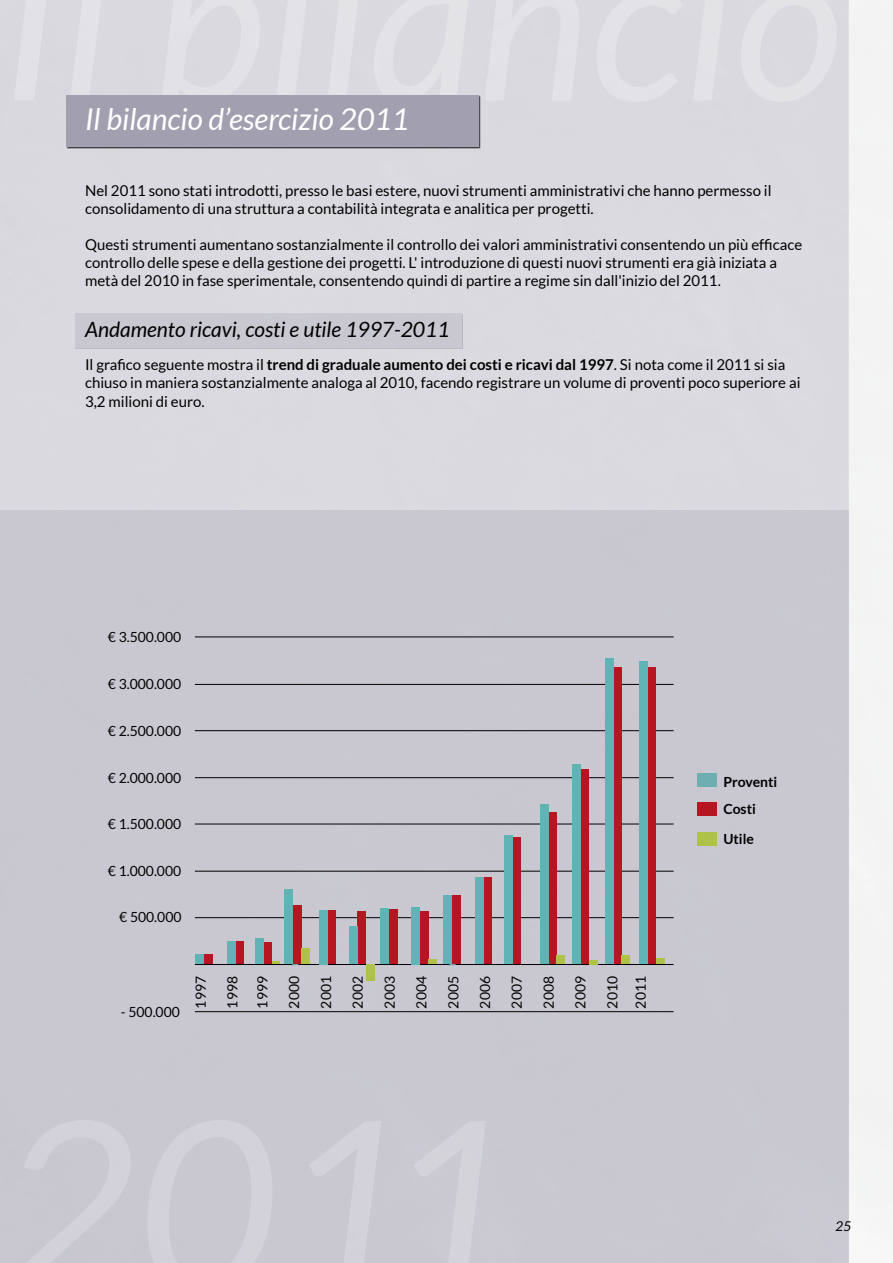
<style>
.page{position:relative;width:893px;height:1263px;background:#fff}
.page>*{position:absolute;margin:0;border:0;box-sizing:border-box;transform-origin:0 0}
.t1{font:italic 30px "Lato";color:#fff}
.t2{font:italic 21px "Lato";color:#000}
.t3{font:15px/18px "Lato";color:#000}
.t4{font:13.95px/30px "Lato";color:#000}
.t5{font:700 13.95px/26.8px "Lato";color:#000}
.t6{font:italic 13.5px "Lato";color:#000}
.s1{font-weight:700}
</style>
<div class="page">
<div style="left:0;top:0;width:849px;height:1263px;background:#dad9df"></div>
<div style="left:75px;top:313px;width:388px;height:36px;background:#c9c8d0"></div>
<div style="left:0;top:510px;width:849px;height:753px;background:#c9c8d0"></div>
<div style="left:66px;top:96px;width:414px;height:53px;background:#424244"></div>
<div style="left:66px;top:96px;width:413px;height:51px;background:#a19fb0"></div>
<hr style="left:195px;top:730px;width:479px;height:1px;background:#000">
<hr style="left:195px;top:684px;width:479px;height:1px;background:#000">
<hr style="left:195px;top:636px;width:479px;height:1px;background:#000">
<hr style="left:195px;top:777px;width:479px;height:1px;background:#000">
<hr style="left:195px;top:824px;width:479px;height:1px;background:#000">
<hr style="left:195px;top:871px;width:479px;height:1px;background:#000">
<hr style="left:195px;top:917px;width:479px;height:1px;background:#000">
<hr style="left:195px;top:1011px;width:479px;height:1px;background:#000">
<hr style="left:195px;top:964px;width:479px;height:1px;background:#000">
<div style="left:697px;top:773px;width:20px;height:14px;background:#6faeb0"></div>
<div style="left:697px;top:802px;width:20px;height:14px;background:#b51621"></div>
<div style="left:697px;top:832px;width:20px;height:13px;background:#aec149"></div>
<svg style="left:449px;top:964px;width:7px;height:2px"></svg>
<svg style="left:621px;top:767px;width:1px;height:189px"></svg>
<div style="left:512px;top:837px;width:9px;height:127px;background:#b51621"></div>
<div style="left:484px;top:877px;width:8px;height:87px;background:#b51621"></div>
<div style="left:475px;top:877px;width:9px;height:87px;background:#60b4b6"></div>
<div style="left:452px;top:896px;width:8px;height:68px;background:#b51621"></div>
<div style="left:444px;top:896px;width:8px;height:68px;background:#60b4b6"></div>
<div style="left:389px;top:909px;width:8px;height:55px;background:#b51621"></div>
<div style="left:381px;top:909px;width:8px;height:55px;background:#60b4b6"></div>
<div style="left:504px;top:836px;width:8px;height:128px;background:#60b4b6"></div>
<div style="left:358px;top:911px;width:8px;height:53px;background:#b51621"></div>
<div style="left:366px;top:964px;width:9px;height:17px;background:#aec149"></div>
<div style="left:349px;top:926px;width:9px;height:38px;background:#60b4b6"></div>
<div style="left:327px;top:910px;width:9px;height:54px;background:#b51621"></div>
<div style="left:319px;top:910px;width:9px;height:54px;background:#60b4b6"></div>
<div style="left:235px;top:941px;width:8px;height:23px;background:#b51621"></div>
<div style="left:227px;top:941px;width:8px;height:23px;background:#60b4b6"></div>
<div style="left:204px;top:955px;width:8px;height:9px;background:#b51621"></div>
<div style="left:196px;top:955px;width:8px;height:9px;background:#60b4b6"></div>
<div style="left:420px;top:911px;width:8px;height:53px;background:#b51621"></div>
<div style="left:412px;top:907px;width:8px;height:57px;background:#60b4b6"></div>
<svg style="left:428px;top:960px;width:9px;height:4px"></svg>
<div style="left:613px;top:668px;width:8px;height:296px;background:#b51621"></div>
<div style="left:605px;top:659px;width:8px;height:305px;background:#60b4b6"></div>
<div style="left:621px;top:956px;width:9px;height:8px;background:#aec149"></div>
<div style="left:647px;top:668px;width:9px;height:296px;background:#b51621"></div>
<div style="left:639px;top:662px;width:9px;height:302px;background:#60b4b6"></div>
<div style="left:656px;top:958px;width:8px;height:6px;background:#aec149"></div>
<div style="left:293px;top:906px;width:8px;height:58px;background:#b51621"></div>
<div style="left:301px;top:949px;width:9px;height:15px;background:#aec149"></div>
<div style="left:285px;top:890px;width:8px;height:74px;background:#60b4b6"></div>
<svg style="left:272px;top:961px;width:8px;height:3px"></svg>
<div style="left:263px;top:942px;width:9px;height:22px;background:#b51621"></div>
<div style="left:255px;top:939px;width:8px;height:25px;background:#60b4b6"></div>
<div style="left:580px;top:770px;width:8px;height:194px;background:#b51621"></div>
<div style="left:572px;top:765px;width:8px;height:199px;background:#60b4b6"></div>
<svg style="left:589px;top:961px;width:8px;height:4px"></svg>
<div style="left:548px;top:813px;width:9px;height:151px;background:#b51621"></div>
<div style="left:540px;top:805px;width:8px;height:159px;background:#60b4b6"></div>
<div style="left:556px;top:956px;width:9px;height:8px;background:#aec149"></div>
<h1 class="t1" style="left:85px;top:103px;width:326px">Il bilancio d’esercizio 2011</h1>
<p class="t3" style="left:85px;top:182px;width:688px">Nel 2011 sono stati introdotti, presso le basi estere, nuovi strumenti amministrativi che hanno permesso il consolidamento di una struttura a contabilità integrata e analitica per progetti.</p>
<p class="t3" style="left:85px;top:236px;width:719px">Questi strumenti aumentano sostanzialmente il controllo dei valori amministrativi consentendo un più efficace controllo delle spese e della gestione dei progetti. L' introduzione di questi nuovi strumenti era già iniziata a metà del 2010 in fase sperimentale, consentendo quindi di partire a regime sin dall'inizio del 2011.</p>
<h2 class="t2" style="left:85px;top:318px;width:366px">Andamento ricavi, costi e utile 1997-2011</h2>
<p class="t3" style="left:85px;top:356px;width:717px">Il grafico seguente mostra il <span class="s1">trend di graduale aumento dei costi e ricavi dal 1997</span>. Si nota come il 2011 si sia chiuso in maniera sostanzialmente analoga al 2010, facendo registrare un volume di proventi poco superiore ai<br>3,2 milioni di euro.</p>
<p class="t4" style="left:108px;top:622px;width:75px">€ 3.500.000</p>
<p class="t4" style="left:108px;top:669px;width:75px">€ 3.000.000</p>
<p class="t4" style="left:108px;top:715px;width:75px">€ 2.500.000</p>
<p class="t4" style="left:108px;top:763px;width:75px">€ 2.000.000</p>
<p class="t4" style="left:108px;top:809px;width:75px">€ 1.500.000</p>
<p class="t4" style="left:108px;top:856px;width:75px">€ 1.000.000</p>
<p class="t4" style="left:119px;top:902px;width:64px">€ 500.000</p>
<p class="t4" style="left:121px;top:997px;width:61px">- 500.000</p>
<p class="t4" style="left:186px;top:1008px;width:34px;rotate:-90deg">1997</p>
<p class="t4" style="left:217px;top:1008px;width:34px;rotate:-90deg">1998<br>1999</p>
<p class="t4" style="left:279px;top:1008px;width:34px;rotate:-90deg">2000</p>
<p class="t4" style="left:311px;top:1008px;width:34px;rotate:-90deg">2001</p>
<p class="t4" style="left:343px;top:1008px;width:34px;rotate:-90deg">2002</p>
<p class="t4" style="left:375px;top:1008px;width:34px;rotate:-90deg">2003</p>
<p class="t4" style="left:406px;top:1008px;width:34px;rotate:-90deg">2004</p>
<p class="t4" style="left:438px;top:1008px;width:34px;rotate:-90deg">2005</p>
<p class="t4" style="left:470px;top:1008px;width:34px;rotate:-90deg">2006</p>
<p class="t4" style="left:502px;top:1008px;width:34px;rotate:-90deg">2007</p>
<p class="t4" style="left:534px;top:1008px;width:34px;rotate:-90deg">2008</p>
<p class="t4" style="left:565px;top:1008px;width:34px;rotate:-90deg">2009</p>
<p class="t4" style="left:598px;top:1008px;width:34px;line-height:28.5px;rotate:-90deg">2010<br>2011</p>
<p class="t5" style="left:723px;top:769px;width:55px">Proventi<br>Costi</p>
<p class="t5" style="left:723px;top:825px;width:32px">Utile</p>
<p class="t6" style="left:835px;top:1219px;width:17px">25</p>
</div>
